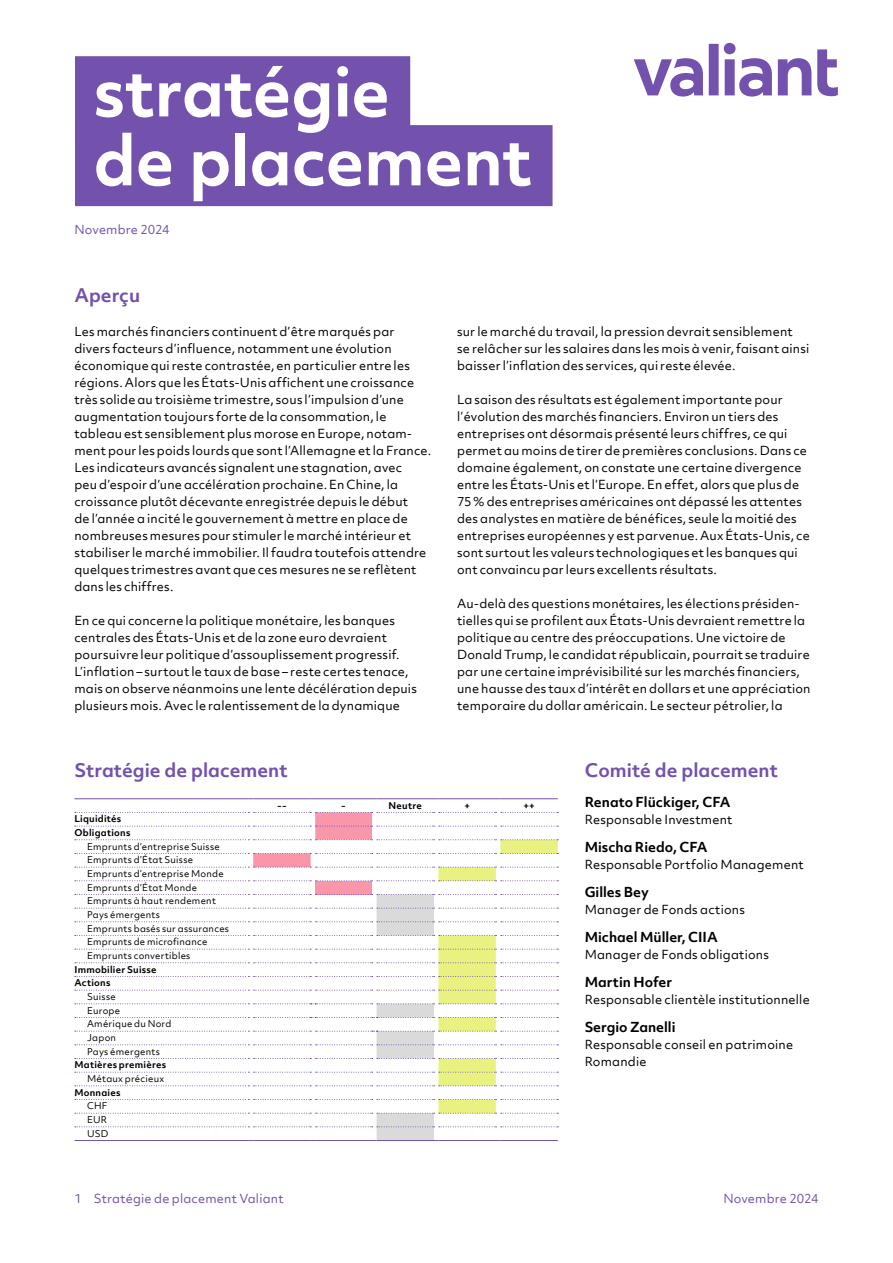
<style>
.page{position:relative;width:893px;height:1263px;background:#fff}
.page>*{position:absolute;margin:0;border:0;box-sizing:border-box;transform-origin:0 0}
.Balken{font:700 64.95px "Objektiv Mk 2";letter-spacing:-.01em;color:#fff}
.titel_12pt{font:700 18px "Objektiv Mk 2";color:#7252ac}
.Titel2{font:700 18px "Objektiv Mk 2";color:#7252ac}
.grundtext_bold{font:700 13.2px "Objektiv Mk 2";color:#000}
.grundtext{font:12px/17px "Objektiv Mk 2";letter-spacing:.015em;color:#000}
.grundtext-2{font:12px "Objektiv Mk 2";letter-spacing:.015em;color:#7252ac}
.grundtext-3{font:9px "Objektiv Mk 2";letter-spacing:.025em;color:#000}
.grundtext-4{font:700 9px "Objektiv Mk 2";letter-spacing:.03em;color:#000}
.grundtext-5{font:700 9px "Objektiv Mk 2";letter-spacing:.03em;color:#000;scale:1.22 1}
</style>
<div class="page">
<svg style="left:634px;top:43px;width:204px;height:54px"></svg>
<div style="left:75px;top:56px;width:335px;height:81px;background:#7252ac"></div>
<div style="left:75px;top:125px;width:478px;height:81px;background:#7252ac"></div>
<hr style="left:74px;top:798px;width:175px;height:1px;background:#7252ac">
<hr style="left:253px;top:798px;width:58px;height:1px;background:#7252ac">
<hr style="left:315px;top:798px;width:57px;height:1px;background:#7252ac">
<hr style="left:377px;top:798px;width:57px;height:1px;background:#7252ac">
<hr style="left:438px;top:798px;width:58px;height:1px;background:#7252ac">
<hr style="left:500px;top:798px;width:58px;height:1px;background:#7252ac">
<hr style="left:74px;top:1140px;width:175px;height:1px;background:#7252ac">
<svg style="left:75px;top:812px;width:483px;height:329px"></svg>
<hr style="left:500px;top:1140px;width:58px;height:1px;background:#7252ac">
<p class="Balken" style="left:93px;top:46px;width:298px">stratégie</p>
<p class="Balken" style="left:93px;top:115px;width:441px">de placement</p>
<p class="grundtext-2" style="left:74px;top:221px;width:97px">Novembre 2024</p>
<p class="titel_12pt" style="left:74px;top:282px;width:67px">Aperçu</p>
<p class="grundtext" style="left:74px;top:323px;width:358px">Les marchés financiers continuent d’être marqués par divers facteurs d’influence, notamment une évolution économique qui reste contrastée, en particulier entre les régions. Alors que les États-Unis affichent une croissance très solide au troisième trimestre, sous l’impulsion d’une augmentation toujours forte de la consommation, le tableau est sensiblement plus morose en Europe, notam&shy;ment pour les poids lourds que sont l’Allemagne et la France.<br>Les indicateurs avancés signalent une stagnation, avec<br>peu d’espoir d’une accélération prochaine. En Chine, la croissance plutôt décevante enregistrée depuis le début<br>de l’année a incité le gouvernement à mettre en place de nombreuses mesures pour stimuler le marché intérieur et stabiliser le marché immobilier. Il faudra toutefois attendre quelques trimestres avant que ces mesures ne se reflètent dans les chiffres.</p>
<p class="grundtext" style="left:74px;top:612px;width:344px">En ce qui concerne la politique monétaire, les banques centrales des États-Unis et de la zone euro devraient poursuivre leur politique d’assouplissement progressif.<br>L’inflation – surtout le taux de base – reste certes tenace, mais on observe néanmoins une lente décélération depuis plusieurs mois. Avec le ralentissement de la dynamique</p>
<p class="titel_12pt" style="left:74px;top:757px;width:215px">Stratégie de placement</p>
<p class="grundtext" style="left:457px;top:323px;width:354px">sur le marché du travail, la pression devrait sensiblement<br>se relâcher sur les salaires dans les mois à venir, faisant ainsi baisser l’inflation des services, qui reste élevée.</p>
<p class="grundtext" style="left:457px;top:391px;width:354px">La saison des résultats est également importante pour l’évolution des marchés financiers. Environ un tiers des entreprises ont désormais présenté leurs chiffres, ce qui permet au moins de tirer de premières conclusions. Dans ce domaine également, on constate une certaine divergence entre les États-Unis et l’Europe. En effet, alors que plus de 75% des entreprises américaines ont dépassé les attentes des analystes en matière de bénéfices, seule la moitié des entreprises européennes y est parvenue. Aux États-Unis, ce sont surtout les valeurs technologiques et les banques qui ont convaincu par leurs excellents résultats.</p>
<p class="grundtext" style="left:457px;top:595px;width:355px">Au-delà des questions monétaires, les élections présiden&shy;tielles qui se profilent aux États-Unis devraient remettre la politique au centre des préoccupations. Une victoire de Donald Trump, le candidat républicain, pourrait se traduire par une certaine imprévisibilité sur les marchés financiers, une hausse des taux d’intérêt en dollars et une appréciation temporaire du dollar américain. Le secteur pétrolier, la</p>
<p class="Titel2" style="left:585px;top:757px;width:195px">Comité de placement</p>
<p class="grundtext-4" style="left:74px;top:812px;width:48px">Liquidités</p>
<p class="grundtext-4" style="left:74px;top:826px;width:58px">Obligations</p>
<p class="grundtext-3" style="left:87px;top:840px;width:134px">Emprunts d’entreprise Suisse</p>
<p class="grundtext-3" style="left:87px;top:854px;width:107px">Emprunts d’État Suisse</p>
<p class="grundtext-3" style="left:87px;top:867px;width:138px">Emprunts d’entreprise Monde</p>
<p class="grundtext-3" style="left:87px;top:881px;width:111px">Emprunts d’État Monde</p>
<p class="grundtext-3" style="left:87px;top:895px;width:130px">Emprunts à haut rendement</p>
<p class="grundtext-3" style="left:87px;top:908px;width:74px">Pays émergents</p>
<p class="grundtext-3" style="left:87px;top:922px;width:143px">Emprunts basés sur assurances</p>
<p class="grundtext-3" style="left:87px;top:936px;width:122px">Emprunts de microfinance</p>
<p class="grundtext-3" style="left:87px;top:949px;width:105px">Emprunts convertibles</p>
<p class="grundtext-4" style="left:74px;top:963px;width:84px">Immobilier Suisse</p>
<p class="grundtext-4" style="left:74px;top:976px;width:38px">Actions</p>
<p class="grundtext-3" style="left:87px;top:990px;width:30px">Suisse</p>
<p class="grundtext-3" style="left:87px;top:1004px;width:35px">Europe</p>
<p class="grundtext-3" style="left:87px;top:1018px;width:86px">Amérique du Nord</p>
<p class="grundtext-3" style="left:87px;top:1031px;width:30px">Japon</p>
<p class="grundtext-3" style="left:87px;top:1045px;width:74px">Pays émergents</p>
<p class="grundtext-4" style="left:74px;top:1058px;width:93px">Matières premières</p>
<p class="grundtext-3" style="left:87px;top:1072px;width:79px">Métaux précieux</p>
<p class="grundtext-4" style="left:74px;top:1086px;width:48px">Monnaies</p>
<p class="grundtext-3" style="left:87px;top:1100px;width:22px">CHF</p>
<p class="grundtext-3" style="left:87px;top:1113px;width:21px">EUR</p>
<p class="grundtext-3" style="left:87px;top:1127px;width:23px">USD</p>
<p class="grundtext-5" style="left:277px;top:799px;width:10px">--</p>
<p class="grundtext-5" style="left:341px;top:799px;width:5px">-</p>
<p class="grundtext-4" style="left:389px;top:799px;width:35px">Neutre</p>
<p class="grundtext-4" style="left:464px;top:799px;width:7px">+</p>
<p class="grundtext-4" style="left:523px;top:799px;width:13px">++</p>
<p class="grundtext_bold" style="left:585px;top:792px;width:147px">Renato Flückiger, CFA</p>
<p class="grundtext" style="left:585px;top:810px;width:149px">Responsable Investment</p>
<p class="grundtext_bold" style="left:585px;top:837px;width:124px">Mischa Riedo, CFA</p>
<p class="grundtext" style="left:585px;top:855px;width:221px">Responsable Portfolio Management</p>
<p class="grundtext_bold" style="left:585px;top:882px;width:66px">Gilles Bey</p>
<p class="grundtext" style="left:585px;top:900px;width:162px">Manager de Fonds actions</p>
<p class="grundtext_bold" style="left:585px;top:927px;width:135px">Michael Müller, CIIA</p>
<p class="grundtext" style="left:585px;top:945px;width:186px">Manager de Fonds obligations</p>
<p class="grundtext_bold" style="left:585px;top:972px;width:89px">Martin Hofer</p>
<p class="grundtext" style="left:585px;top:990px;width:227px">Responsable clientèle institutionnelle</p>
<p class="grundtext_bold" style="left:585px;top:1017px;width:92px">Sergio Zanelli</p>
<p class="grundtext" style="left:585px;top:1035px;width:210px">Responsable conseil en patrimoine<br>Romandie</p>
<p class="grundtext-2" style="left:74px;top:1191px;width:211px">1 Stratégie de placement Valiant</p>
<p class="grundtext-2" style="left:723px;top:1191px;width:97px">Novembre 2024</p>
</div>
